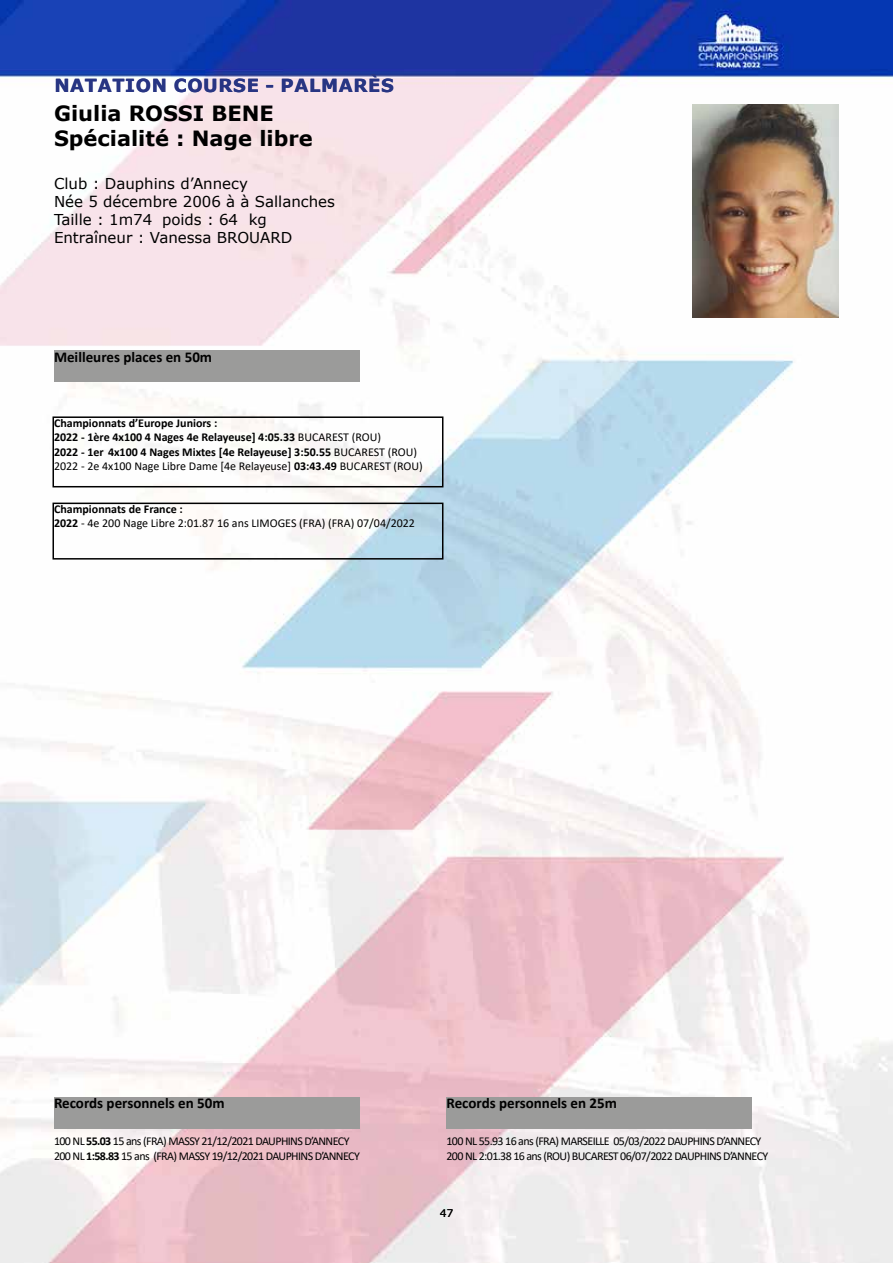
<style>
.page{position:relative;width:893px;height:1263px;background:#fff}
.page>*{position:absolute;margin:0;border:0;box-sizing:border-box;transform-origin:0 0}
.t1{font:700 21px/25.2px "Verdana";color:#000}
.t2{font:700 18px "Verdana";letter-spacing:.035em;color:#283583}
.t3{font:15px/18px "Verdana";color:#000}
.t4{font:700 15px "Calibri";color:#000}
.t5{font:12px/14.4px "Calibri";letter-spacing:-.05em;color:#000}
.t6{font:700 12px/14.4px "Calibri";color:#000}
.t7{font:12px/14.4px "Calibri";color:#000}
.t8{font:10.5px "Verdana";color:#000}
.s1{font-weight:400}
.s2{font-weight:700}
</style>
<div class="page">
<img style="left:0;top:1px;width:893px;height:1262px">
<div style="left:52px;top:503px;width:391px;height:57px;border:2px solid #000"></div>
<div style="left:54px;top:350px;width:306px;height:32px;background:#9b9b9a"></div>
<div style="left:54px;top:1097px;width:306px;height:31px;background:#9b9b9a"></div>
<div style="left:446px;top:1097px;width:306px;height:31px;background:#9b9b9a"></div>
<div style="left:52px;top:416px;width:391px;height:71px;border:2px solid #000"></div>
<img style="left:692px;top:105px;width:147px;height:212px">
<h2 class="t2" style="left:54px;top:73px;width:341px">NATATION COURSE - PALMARÈS</h2>
<h1 class="t1" style="left:54px;top:100px;width:260px">Giulia ROSSI BENE<br>Spécialité : Nage libre</h1>
<p class="t3" style="left:54px;top:174px;width:282px">Club : Dauphins d’Annecy<br>Née 5 décembre 2006 à à Sallanches<br>Taille : 1m74 poids : 64 kg<br>Entraîneur : Vanessa BROUARD</p>
<p class="t4" style="left:54px;top:346px;width:160px">Meilleures places en 50m</p>
<p class="t6" style="left:54px;top:416px;width:370px">Championnats d’Europe Juniors :<br>2022 - 1ère 4x100 4 Nages 4e Relayeuse] 4:05.33 <span class="s1">BUCAREST (ROU)<br></span>2022 - 1er 4x100 4 Nages Mixtes [4e Relayeuse] 3:50.55 <span class="s1">BUCAREST (ROU)<br>2022 - 2e 4x100 Nage Libre Dame [4e Relayeuse]</span> 03:43.49 <span class="s1">BUCAREST (ROU)</span></p>
<p class="t7" style="left:54px;top:502px;width:363px"><span class="s2">Championnats de France :<br>2022</span> - 4e 200 Nage Libre 2:01.87 16 ans LIMOGES (FRA) (FRA) 07/04/2022</p>
<p class="t4" style="left:54px;top:1092px;width:172px">Records personnels en 50m</p>
<p class="t4" style="left:446px;top:1092px;width:172px">Records personnels en 25m</p>
<p class="t5" style="left:54px;top:1134px;width:307px">100 NL <span class="s2">55.03</span> 15 ans (FRA) MASSY 21/12/2021 DAUPHINS D’ANNECY<br>200 NL <span class="s2">1:58.83</span> 15 ans (FRA) MASSY 19/12/2021 DAUPHINS D’ANNECY</p>
<p class="t5" style="left:446px;top:1134px;width:323px">100 NL 55.93 16 ans (FRA) MARSEILLE 05/03/2022 DAUPHINS D’ANNECY<br>200 NL 2:01.38 16 ans (ROU) BUCAREST 06/07/2022 DAUPHINS D’ANNECY</p>
<p class="t8" style="left:446px;top:1206px;width:8px">9</p>
<p class="t8" style="left:440px;top:1206px;width:15px">47</p>
</div>
